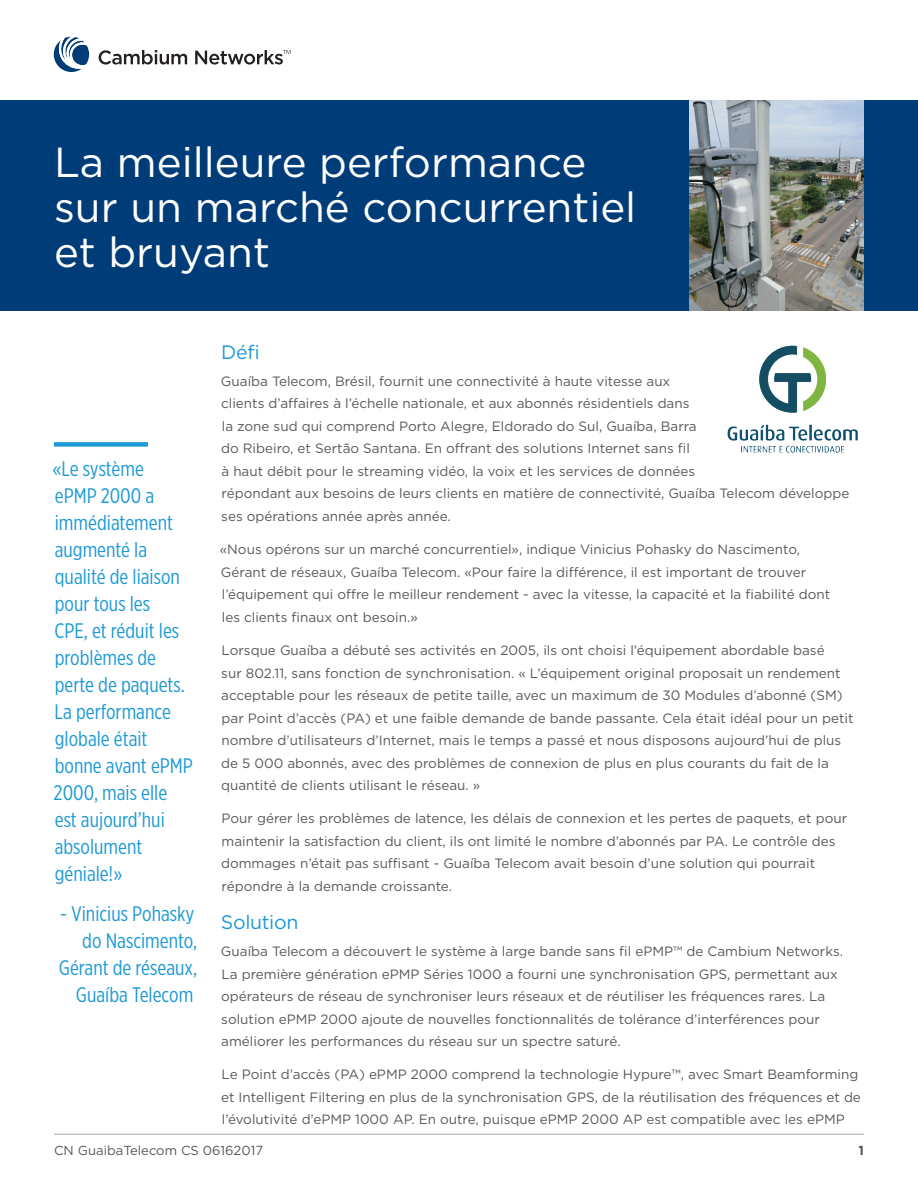
<style>
.page{position:relative;width:918px;height:1188px;background:#fff}
.page>*{position:absolute;margin:0;border:0;box-sizing:border-box;transform-origin:0 0}
.t1{font:42px/45px "Gotham";color:#fff}
.t2{font:21px/27px "Gotham X Narrow";color:#1d99d6}
.t3{font:19.5px "Gotham";letter-spacing:-.015em;color:#1d99d6}
.t4{font:13.5px/22.5px "Gotham";color:#57585a}
.t5{font:13.05px "Gotham";color:#57585a}
.t6{font:700 13.05px "Gotham";color:#57585a}
</style>
<div class="page">
<hr style="left:54px;top:1134px;width:810px;height:1px;background:#a8a9ad">
<div style="left:0;top:100px;width:918px;height:210px;background:#003d78"></div>
<svg style="left:99px;top:50px;width:88px;height:15px"></svg>
<svg style="left:195px;top:50px;width:95px;height:15px"></svg>
<svg style="left:54px;top:37px;width:35px;height:35px"></svg>
<div style="left:54px;top:442px;width:94px;height:5px;background:#1d99d6"></div>
<img style="left:727px;top:345px;width:131px;height:108px">
<img style="left:690px;top:100px;width:174px;height:211px">
<h1 class="t1" style="left:54px;top:139px;width:584px">La meilleure performance sur un marché concurrentiel et bruyant</h1>
<h2 class="t2" style="left:53px;top:455px;width:142px">«Le système<br>ePMP 2000 a immédiatement augmenté la qualité de liaison pour tous les<br>CPE, et réduit les problèmes de perte de paquets.<br>La performance globale était bonne avant ePMP<br>2000, mais elle est aujourd’hui absolument géniale!»</h2>
<h2 class="t2" style="left:59px;top:900px;width:140px;text-align:right">- Vinicius Pohasky do Nascimento,<br>Gérant de réseaux,<br>Guaíba Telecom</h2>
<h3 class="t3" style="left:221px;top:340px;width:40px">Défi</h3>
<p class="t4" style="left:221px;top:370px;width:630px">Guaíba Telecom, Brésil, fournit une connectivité à haute vitesse aux<br>clients d’affaires à l’échelle nationale, et aux abonnés résidentiels dans<br>la zone sud qui comprend Porto Alegre, Eldorado do Sul, Guaíba, Barra<br>do Ribeiro, et Sertão Santana. En offrant des solutions Internet sans fil<br>à haut débit pour le streaming vidéo, la voix et les services de données<br>répondant aux besoins de leurs clients en matière de connectivité, Guaíba Telecom développe ses opérations année après année.</p>
<p class="t4" style="left:220px;top:538px;width:612px">«Nous opérons sur un marché concurrentiel», indique Vinicius Pohasky do Nascimento, Gérant de réseaux, Guaíba Telecom. «Pour faire la différence, il est important de trouver l’équipement qui offre le meilleur rendement - avec la vitesse, la capacité et la fiabilité dont les clients finaux ont besoin.»</p>
<p class="t4" style="left:221px;top:639px;width:634px">Lorsque Guaíba a débuté ses activités en 2005, ils ont choisi l’équipement abordable basé<br>sur 802.11, sans fonction de synchronisation. « L’équipement original proposait un rendement acceptable pour les réseaux de petite taille, avec un maximum de 30 Modules d’abonné (SM) par Point d’accès (PA) et une faible demande de bande passante. Cela était idéal pour un petit nombre d’utilisateurs d’Internet, mais le temps a passé et nous disposons aujourd’hui de plus de 5 000 abonnés, avec des problèmes de connexion de plus en plus courants du fait de la quantité de clients utilisant le réseau. »</p>
<p class="t4" style="left:221px;top:807px;width:628px">Pour gérer les problèmes de latence, les délais de connexion et les pertes de paquets, et pour maintenir la satisfaction du client, ils ont limité le nombre d’abonnés par PA. Le contrôle des dommages n’était pas suffisant - Guaíba Telecom avait besoin d’une solution qui pourrait répondre à la demande croissante.</p>
<h3 class="t3" style="left:221px;top:910px;width:79px">Solution</h3>
<p class="t4" style="left:221px;top:940px;width:624px">Guaíba Telecom a découvert le système à large bande sans fil ePMP™ de Cambium Networks.<br>La première génération ePMP Séries 1000 a fourni une synchronisation GPS, permettant aux opérateurs de réseau de synchroniser leurs réseaux et de réutiliser les fréquences rares. La solution ePMP 2000 ajoute de nouvelles fonctionnalités de tolérance d’interférences pour améliorer les performances du réseau sur un spectre saturé.</p>
<p class="t4" style="left:221px;top:1063px;width:641px">Le Point d’accès (PA) ePMP 2000 comprend la technologie Hypure™, avec Smart Beamforming et Intelligent Filtering en plus de la synchronisation GPS, de la réutilisation des fréquences et de l’évolutivité d’ePMP 1000 AP. En outre, puisque ePMP 2000 AP est compatible avec les ePMP</p>
<p class="t5" style="left:54px;top:1142px;width:211px">CN GuaibaTelecom CS 06162017</p>
<p class="t6" style="left:858px;top:1142px;width:7px">1</p>
</div>
